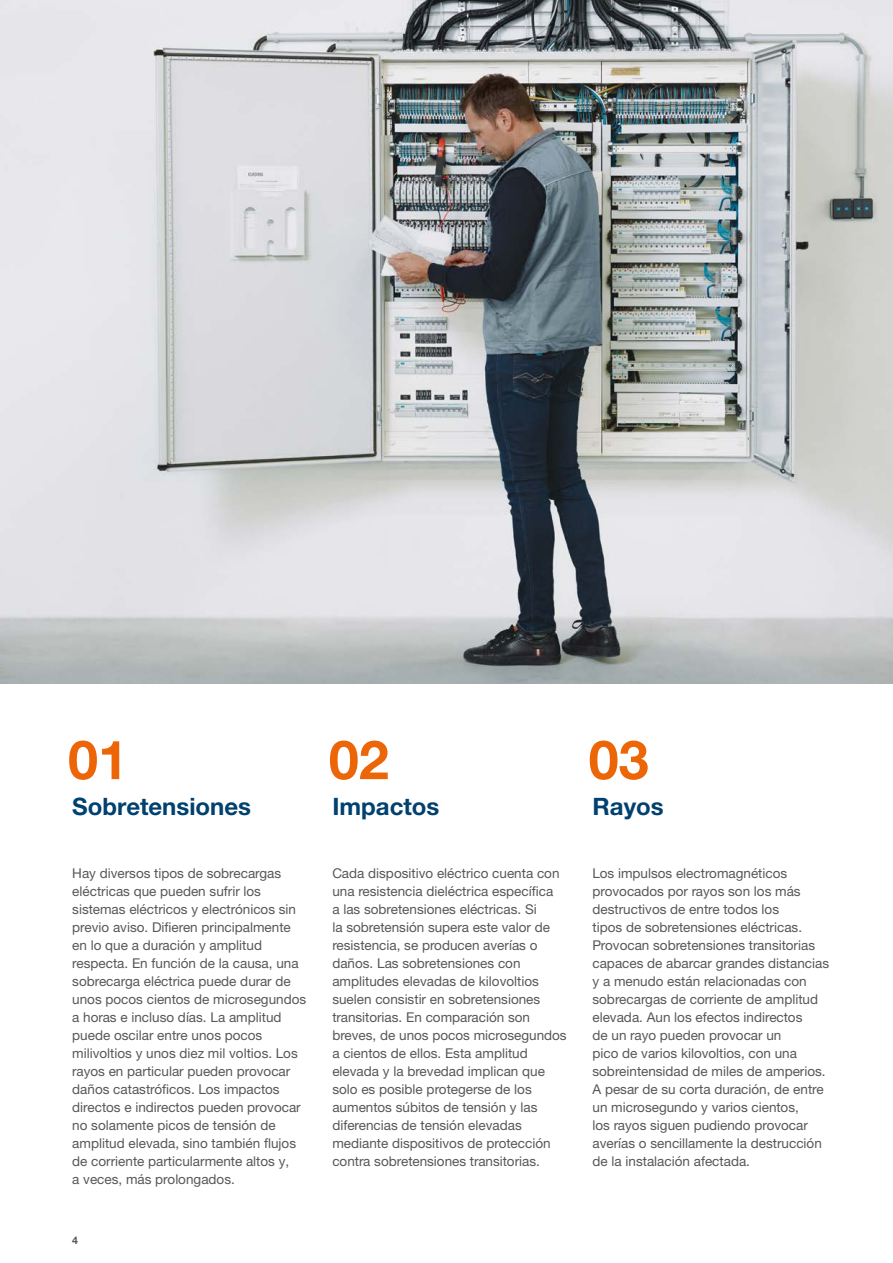
<style>
.page{position:relative;width:893px;height:1263px;background:#fff}
.page>*{position:absolute;margin:0;border:0;box-sizing:border-box;transform-origin:0 0}
.t1{font:700 54px "Helvetica Neue LTW1 G";color:#ec6608}
.t2{font:700 24px "Helvetica Neue LTW1 G";color:#004170}
.t3{font:13.5px/18px "Helvetica Neue LTW1 G";color:#575756}
.t4{font:700 10.5px "Helvetica Neue LTW1 G";color:#575756}
</style>
<div class="page">
<img style="left:0;top:0;width:893px;height:683px">
<h1 class="t1" style="left:68px;top:726px;width:62px">01</h1>
<h1 class="t1" style="left:329px;top:726px;width:62px">02</h1>
<h1 class="t1" style="left:589px;top:726px;width:62px">03</h1>
<h2 class="t2" style="left:72px;top:792px;width:180px">Sobretensiones</h2>
<h2 class="t2" style="left:332px;top:792px;width:108px">Impactos</h2>
<h2 class="t2" style="left:593px;top:792px;width:73px">Rayos</h2>
<p class="t3" style="left:72px;top:864px;width:235px">Hay diversos tipos de sobrecargas eléctricas que pueden sufrir los sistemas eléctricos y electrónicos sin previo aviso. Difieren principalmente en lo que a duración y amplitud respecta. En función de la causa, una sobrecarga eléctrica puede durar de unos pocos cientos de microsegundos a horas e incluso días. La amplitud puede oscilar entre unos pocos milivoltios y unos diez mil voltios. Los rayos en particular pueden provocar daños catastróficos. Los impactos directos e indirectos pueden provocar no solamente picos de tensión de amplitud elevada, sino también flujos de corriente particularmente altos y,<br>a veces, más prolongados.</p>
<p class="t4" style="left:72px;top:1233px;width:7px">4</p>
<p class="t3" style="left:332px;top:864px;width:236px">Cada dispositivo eléctrico cuenta con una resistencia dieléctrica específica<br>a las sobretensiones eléctricas. Si<br>la sobretensión supera este valor de resistencia, se producen averías o daños. Las sobretensiones con amplitudes elevadas de kilovoltios suelen consistir en sobretensiones transitorias. En comparación son breves, de unos pocos microsegundos a cientos de ellos. Esta amplitud elevada y la brevedad implican que solo es posible protegerse de los aumentos súbitos de tensión y las diferencias de tensión elevadas mediante dispositivos de protección contra sobretensiones transitorias.</p>
<p class="t3" style="left:592px;top:864px;width:238px">Los impulsos electromagnéticos provocados por rayos son los más destructivos de entre todos los<br>tipos de sobretensiones eléctricas.<br>Provocan sobretensiones transitorias capaces de abarcar grandes distancias y a menudo están relacionadas con sobrecargas de corriente de amplitud elevada. Aun los efectos indirectos<br>de un rayo pueden provocar un<br>pico de varios kilovoltios, con una sobreintensidad de miles de amperios.<br>A pesar de su corta duración, de entre un microsegundo y varios cientos,<br>los rayos siguen pudiendo provocar averías o sencillamente la destrucción de la instalación afectada.</p>
</div>
